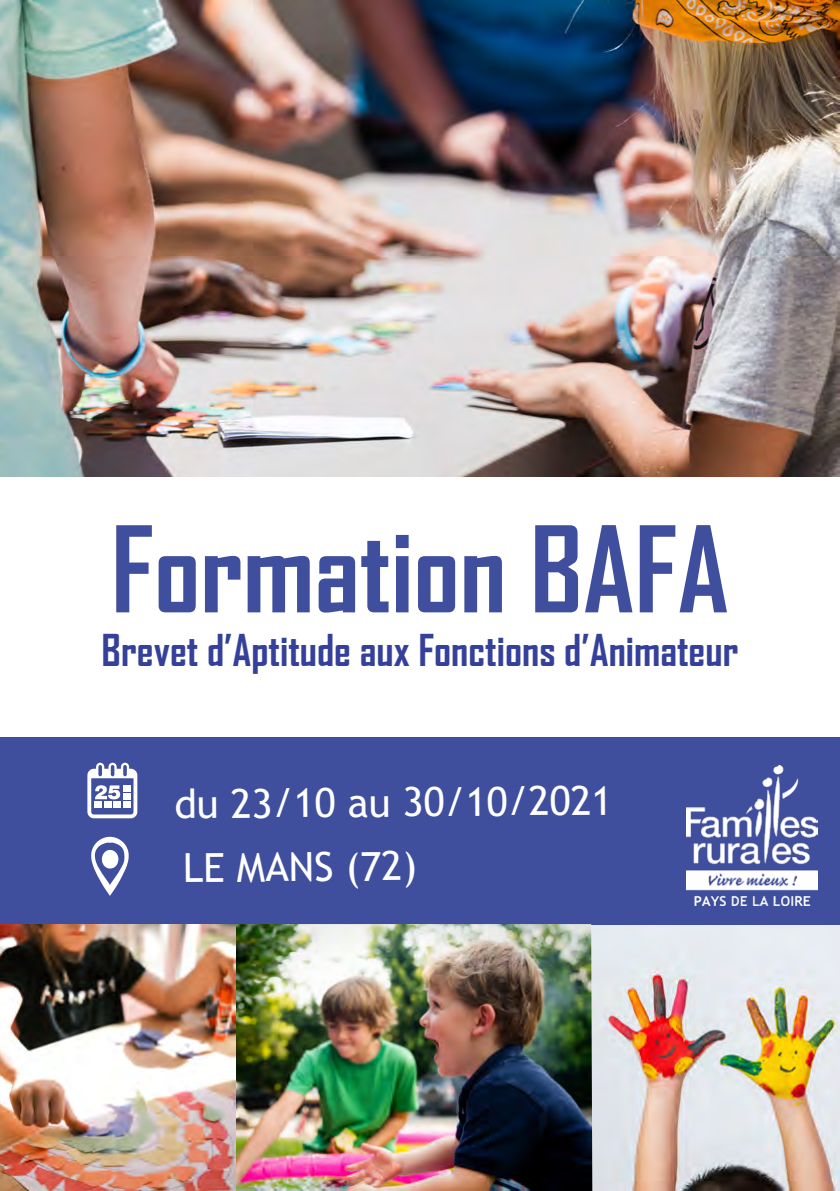
<style>
.page{position:relative;width:840px;height:1191px;background:#fff}
.page>*{position:absolute;margin:0;border:0;box-sizing:border-box;transform-origin:0 0}
.t1{font:700 114px "Agency FB";color:#404f9d}
.t2{font:700 42px "Agency FB";color:#34409a}
.t3{font:40px/64.6px "Trebuchet MS";letter-spacing:-.01em;color:#fff}
</style>
<div class="page">
<img style="left:592px;top:925px;width:247px;height:265px">
<div style="left:0;top:737px;width:839px;height:188px;background:#404f9d"></div>
<img style="left:0;top:0;width:839px;height:476px">
<img style="left:0;top:924px;width:592px;height:267px">
<img style="left:686px;top:765px;width:130px;height:140px">
<svg style="left:91px;top:836px;width:38px;height:59px"></svg>
<svg style="left:87px;top:762px;width:50px;height:56px"></svg>
<h1 class="t1" style="left:111px;top:498px;width:619px">Formation BAFA</h1>
<p class="t2" style="left:101px;top:624px;width:638px">Brevet d’Aptitude aux Fonctions d’Animateur</p>
<p class="t3" style="left:174px;top:770px;width:439px">du 23/10 au 30/10/2021<br>LE MANS (72)</p>
</div>
